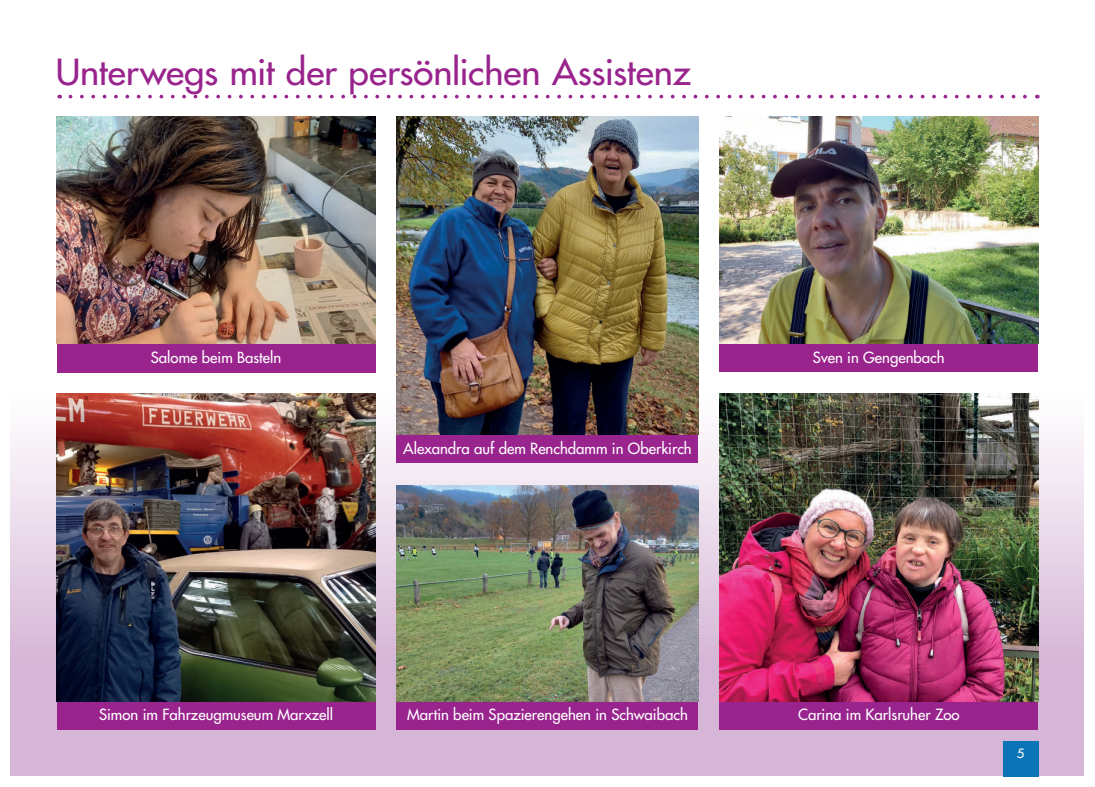
<style>
.page{position:relative;width:1095px;height:787px;background:#fff}
.page>*{position:absolute;margin:0;border:0;box-sizing:border-box;transform-origin:0 0}
.t1{font:500 35px "Futura Std";letter-spacing:-.005em;color:#99248e;scale:1.05 1}
.t2{font:500 15px "Futura Std";color:#fff}
.t3{font:500 12.5px "Futura Std";color:#fff;scale:1.05 1}
</style>
<div class="page">
<svg style="left:11px;top:393px;width:1073px;height:383px;fill:#d6b6d6"></svg>
<div style="left:57px;top:117px;width:319px;height:255px;background:#99248e"></div>
<img style="left:57px;top:117px;width:319px;height:226px">
<div style="left:397px;top:119px;width:301px;height:343px;background:#99248e"></div>
<img style="left:397px;top:117px;width:301px;height:318px">
<div style="left:719px;top:118px;width:319px;height:253px;background:#99248e"></div>
<img style="left:719px;top:117px;width:319px;height:226px">
<div style="left:57px;top:393px;width:319px;height:337px;background:#99248e"></div>
<img style="left:57px;top:393px;width:319px;height:309px">
<div style="left:397px;top:486px;width:301px;height:244px;background:#99248e"></div>
<img style="left:397px;top:485px;width:301px;height:217px">
<div style="left:719px;top:393px;width:319px;height:337px;background:#99248e"></div>
<img style="left:719px;top:393px;width:319px;height:309px">
<div style="left:1003px;top:741px;width:35px;height:35px;background:#0a74b6"></div>
<svg style="left:70px;top:95px;width:957px;height:3px"></svg>
<h1 class="t1" style="left:56px;top:50px;width:606px">Unterwegs mit der persönlichen Assistenz</h1>
<p class="t2" style="left:151px;top:348px;width:132px">Salome beim Basteln</p>
<p class="t2" style="left:403px;top:439px;width:290px">Alexandra auf dem Renchdamm in Oberkirch</p>
<p class="t2" style="left:813px;top:348px;width:133px">Sven in Gengenbach</p>
<p class="t2" style="left:99px;top:705px;width:236px">Simon im Fahrzeugmuseum Marxzell</p>
<p class="t2" style="left:407px;top:705px;width:282px">Martin beim Spazierengehen in Schwaibach</p>
<p class="t2" style="left:798px;top:705px;width:163px">Carina im Karlsruher Zoo</p>
<p class="t3" style="left:1017px;top:745px;width:9px">5</p>
</div>
